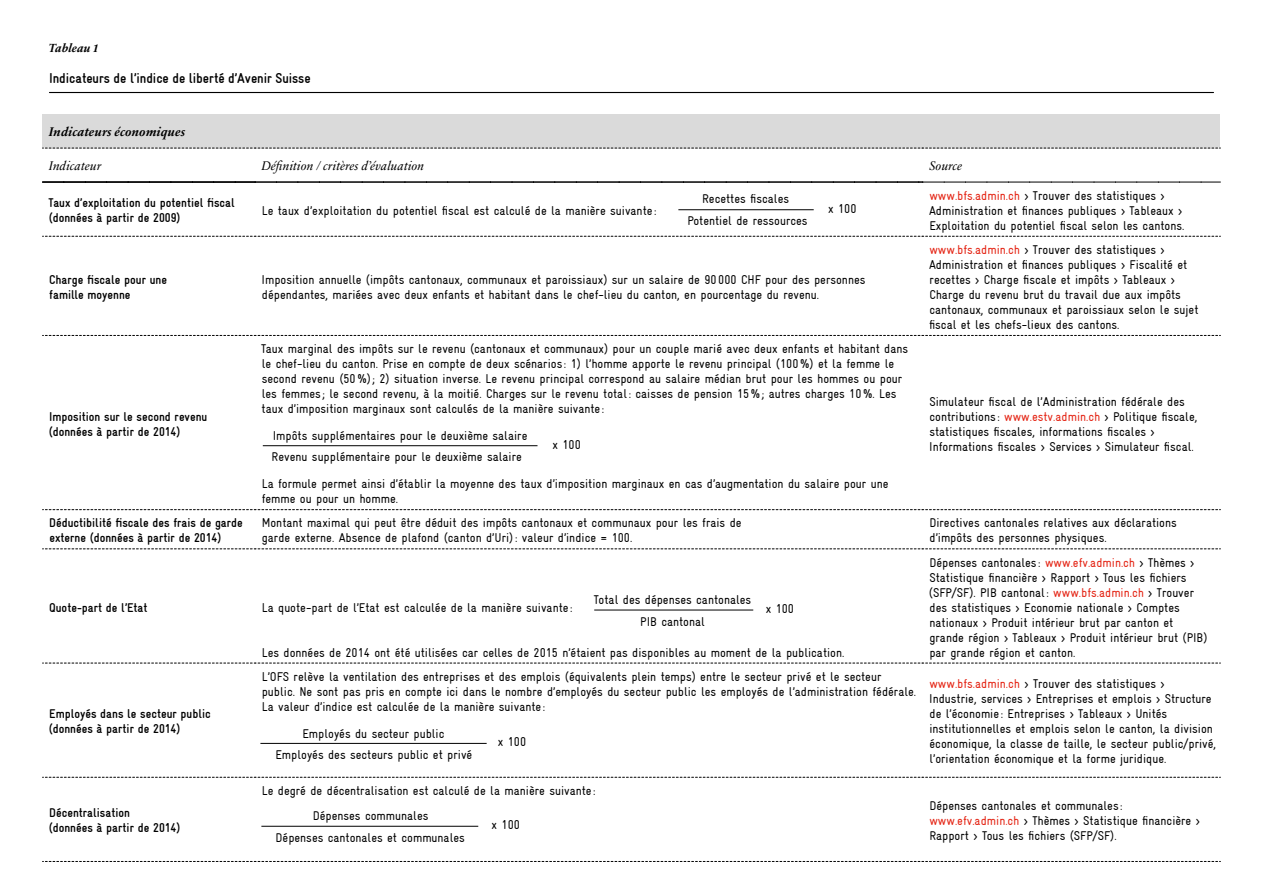
<style>
.page{position:relative;width:1263px;height:893px;background:#fff}
.page>*{position:absolute;margin:0;border:0;box-sizing:border-box;transform-origin:0 0}
.t1{font:700 condensed 14.25px "Gravur";letter-spacing:-.005em;color:#000}
.t2{font:condensed 12.75px/15px "Gravur";color:#000}
.t3{font:700 condensed 12.75px/15px "Gravur";color:#000}
.t4{font:italic 12.75px "Sabon Next LT Pro";letter-spacing:.01em;color:#000}
.t5{font:italic 700 12.75px "Sabon Next LT Pro";letter-spacing:.015em;color:#000}
.t6{font:italic 700 12px "Sabon Next LT Pro";letter-spacing:.01em;color:#000}
.s1{color:#e42313}
</style>
<div class="page">
<div style="left:43px;top:114px;width:1177px;height:34px;background:#dadada"></div>
<svg style="left:43px;top:148px;width:1177px;height:1px"></svg>
<svg style="left:43px;top:182px;width:1177px;height:1px"></svg>
<svg style="left:43px;top:236px;width:1177px;height:1px"></svg>
<svg style="left:43px;top:335px;width:1177px;height:1px"></svg>
<svg style="left:43px;top:509px;width:1177px;height:1px"></svg>
<svg style="left:43px;top:548px;width:1177px;height:1px"></svg>
<svg style="left:43px;top:663px;width:1177px;height:1px"></svg>
<svg style="left:43px;top:777px;width:1177px;height:1px"></svg>
<svg style="left:43px;top:861px;width:1177px;height:1px"></svg>
<svg style="left:49px;top:92px;width:1164px;height:1px"></svg>
<hr style="left:678px;top:209px;width:136px;height:1px;background:#000">
<hr style="left:263px;top:445px;width:274px;height:1px;background:#000">
<hr style="left:594px;top:610px;width:159px;height:1px;background:#000">
<hr style="left:260px;top:743px;width:227px;height:1px;background:#000">
<hr style="left:261px;top:826px;width:217px;height:1px;background:#000">
<p class="t6" style="left:49px;top:38px;width:51px">Tableau 1</p>
<p class="t1" style="left:49px;top:71px;width:263px">Indicateurs de l’indice de liberté d’Avenir Suisse</p>
<p class="t5" style="left:49px;top:122px;width:138px">Indicateurs économiques</p>
<p class="t4" style="left:49px;top:156px;width:54px">Indicateur</p>
<p class="t4" style="left:262px;top:156px;width:164px">Définition / critères d’évaluation</p>
<p class="t4" style="left:929px;top:156px;width:35px">Source</p>
<p class="t3" style="left:49px;top:196px;width:188px">Taux d’exploitation du potentiel fiscal (données à partir de 2009)</p>
<p class="t2" style="left:262px;top:203px;width:396px">Le taux d’exploitation du potentiel fiscal est calculé de la manière suivante :</p>
<p class="t2" style="left:929px;top:188px;width:257px"><span class="s1">www.bfs.admin.ch</span> &gt; Trouver des statistiques &gt;<br>Administration et finances publiques &gt; Tableaux &gt;<br>Exploitation du potentiel fiscal selon les cantons.</p>
<p class="t2" style="left:687px;top:187px;width:122px;line-height:22.2px;text-align:center">Recettes fiscales<br>Potentiel de ressources</p>
<p class="t2" style="left:828px;top:201px;width:30px">x 100</p>
<p class="t3" style="left:49px;top:272px;width:119px">Charge fiscale pour une famille moyenne</p>
<p class="t2" style="left:262px;top:272px;width:605px">Imposition annuelle (impôts cantonaux, communaux et paroissiaux) sur un salaire de 90 000 CHF pour des personnes dépendantes, mariées avec deux enfants et habitant dans le chef-lieu du canton, en pourcentage du revenu.</p>
<p class="t3" style="left:49px;top:409px;width:160px">Imposition sur le second revenu (données à partir de 2014)</p>
<p class="t2" style="left:261px;top:341px;width:648px">Taux marginal des impôts sur le revenu (cantonaux et communaux) pour un couple marié avec deux enfants et habitant dans le chef-lieu du canton. Prise en compte de deux scénarios : 1) l’homme apporte le revenu principal (100%) et la femme le second revenu (50%); 2) situation inverse. Le revenu principal correspond au salaire médian brut pour les hommes ou pour les femmes ; le second revenu, à la moitié. Charges sur le revenu total: caisses de pension 15%; autres charges 10%. Les taux d’imposition marginaux sont calculés de la manière suivante :</p>
<p class="t2" style="left:273px;top:428px;width:256px">Impôts supplémentaires pour le deuxième salaire</p>
<p class="t2" style="left:272px;top:450px;width:252px">Revenu supplémentaire pour le deuxième salaire</p>
<p class="t2" style="left:552px;top:437px;width:30px">x 100</p>
<p class="t2" style="left:262px;top:476px;width:628px">La formule permet ainsi d’établir la moyenne des taux d’imposition marginaux en cas d’augmentation du salaire pour une femme ou pour un homme.</p>
<p class="t2" style="left:929px;top:242px;width:271px"><span class="s1">www.bfs.admin.ch</span> &gt; Trouver des statistiques &gt; Administration et finances publiques &gt; Fiscalité et recettes &gt; Charge fiscale et impôts &gt; Tableaux &gt; Charge du revenu brut du travail due aux impôts cantonaux, communaux et paroissiaux selon le sujet fiscal et les chefs-lieux des cantons.</p>
<p class="t2" style="left:929px;top:394px;width:270px">Simulateur fiscal de l’Administration fédérale des contributions : <span class="s1">www.estv.admin.ch</span> &gt; Politique fiscale, statistiques fiscales, informations fiscales &gt; Informations fiscales &gt; Services &gt; Simulateur fiscal.</p>
<p class="t3" style="left:49px;top:515px;width:195px">Déductibilité fiscale des frais de garde externe (données à partir de 2014)</p>
<p class="t2" style="left:262px;top:515px;width:481px">Montant maximal qui peut être déduit des impôts cantonaux et communaux pour les frais de garde externe. Absence de plafond (canton d’Uri): valeur d’indice = 100.</p>
<p class="t2" style="left:929px;top:515px;width:249px">Directives cantonales relatives aux déclarations d’impôts des personnes physiques.</p>
<p class="t2" style="left:594px;top:592px;width:159px">Total des dépenses cantonales</p>
<p class="t3" style="left:49px;top:600px;width:100px">Quote-part de l’Etat</p>
<p class="t2" style="left:262px;top:600px;width:312px">La quote-part de l’Etat est calculée de la manière suivante :</p>
<p class="t2" style="left:262px;top:645px;width:584px">Les données de 2014 ont été utilisées car celles de 2015 n’étaient pas disponibles au moment de la publication.</p>
<p class="t2" style="left:766px;top:601px;width:30px">x 100</p>
<p class="t2" style="left:640px;top:614px;width:66px">PIB cantonal</p>
<p class="t2" style="left:929px;top:555px;width:280px">Dépenses cantonales : <span class="s1">www.efv.admin.ch</span> &gt; Thèmes &gt; Statistique financière &gt; Rapport &gt; Tous les fichiers (SFP/SF). PIB cantonal: <span class="s1">www.bfs.admin.ch</span> &gt; Trouver des statistiques &gt; Economie nationale &gt; Comptes nationaux &gt; Produit intérieur brut par canton et grande région &gt; Tableaux &gt; Produit intérieur brut (PIB) par grande région et canton.</p>
<p class="t3" style="left:49px;top:706px;width:163px">Employés dans le secteur public (données à partir de 2014)</p>
<p class="t3" style="left:49px;top:805px;width:133px">Décentralisation<br>(données à partir de 2014)</p>
<p class="t2" style="left:262px;top:669px;width:656px">L’OFS relève la ventilation des entreprises et des emplois (équivalents plein temps) entre le secteur privé et le secteur public. Ne sont pas pris en compte ici dans le nombre d’employés du secteur public les employés de l’administration fédérale.<br>La valeur d’indice est calculée de la manière suivante :</p>
<p class="t2" style="left:929px;top:676px;width:288px"><span class="s1">www.bfs.admin.ch</span> &gt; Trouver des statistiques &gt;<br>Industrie, services &gt; Entreprises et emplois &gt; Structure de l’économie : Entreprises &gt; Tableaux &gt; Unités institutionnelles et emplois selon le canton, la division économique, la classe de taille, le secteur public/privé, l’orientation économique et la forme juridique.</p>
<p class="t2" style="left:302px;top:726px;width:144px">Employés du secteur public</p>
<p class="t2" style="left:498px;top:734px;width:30px">x 100</p>
<p class="t2" style="left:275px;top:747px;width:198px">Employés des secteurs public et privé</p>
<p class="t2" style="left:262px;top:783px;width:335px">Le degré de décentralisation est calculé de la manière suivante :</p>
<p class="t2" style="left:313px;top:808px;width:117px">Dépenses communales</p>
<p class="t2" style="left:276px;top:830px;width:191px">Dépenses cantonales et communales</p>
<p class="t2" style="left:492px;top:817px;width:30px">x 100</p>
<p class="t2" style="left:929px;top:798px;width:272px">Dépenses cantonales et communales : <span class="s1">www.efv.admin.ch</span> &gt; Thèmes &gt; Statistique financière &gt;<br>Rapport &gt; Tous les fichiers (SFP/SF).</p>
</div>
